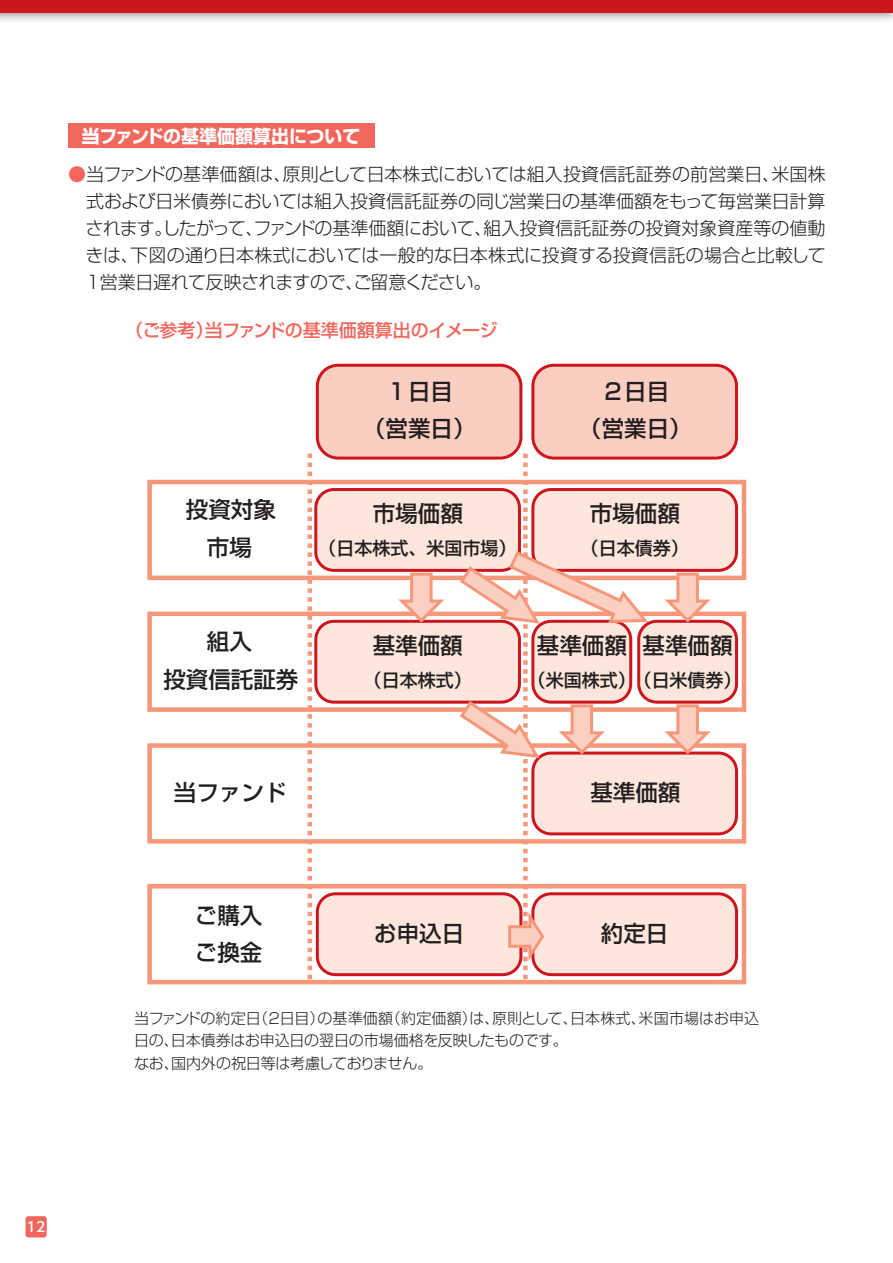
<style>
.page{position:relative;width:893px;height:1263px;background:#fff}
.page>*{position:absolute;margin:0;border:0;box-sizing:border-box;transform-origin:0 0}
.t1{font:500 22.5px/37.5px "Shin Go Pr 5";color:#231f20;text-align:center}
.t2{font:300 18px/27px "Shin Go Pr 5";letter-spacing:-.02em;color:#231f20;text-align:justify}
.t3{font:500 18px "Shin Go Pr 5";color:#231f20}
.t4{font:500 18px "Shin Go Pr 5";letter-spacing:-.035em;color:#f1665d}
.t5{font:700 18px "Shin Go Pr 5";color:#fff}
.t6{font:300 15px/22.5px "Shin Go Pr 5";letter-spacing:-.01em;color:#231f20}
.t7{font:500 13.8px "UD Shin Go Pro";color:#fff}
.s1{color:#f1665d}
</style>
<div class="page">
<div style="left:0;top:0;width:893px;height:24px;background:#231f20;opacity:.5"></div>
<div style="left:0;top:0;width:893px;height:13px;background:#cd151d"></div>
<div style="left:26px;top:1216px;width:21px;height:21px;background:#f1665d;border-radius:3px"></div>
<div style="left:68px;top:123px;width:306px;height:25px;background:#f1665d"></div>
<div style="left:317px;top:365px;width:204px;height:93px;background:#fbcec2;border-radius:21px"></div>
<div style="left:316px;top:364px;width:206px;height:96px;border:3px solid #cd151d;border-radius:21px"></div>
<div style="left:533px;top:365px;width:203px;height:93px;background:#fbcec2;border-radius:21px"></div>
<div style="left:531px;top:364px;width:207px;height:96px;border:3px solid #cd151d;border-radius:21px"></div>
<svg style="left:147px;top:480px;width:599px;height:100px"></svg>
<svg style="left:147px;top:611px;width:599px;height:101px"></svg>
<svg style="left:147px;top:743px;width:599px;height:101px"></svg>
<svg style="left:147px;top:884px;width:599px;height:100px"></svg>
<svg style="left:308px;top:454px;width:428px;height:525px"></svg>
<p class="t5" style="left:82px;top:121px;width:280px">当ファンドの基準価額算出について</p>
<p class="t2" style="left:86px;top:159px;width:742px;text-indent:-17px"><span class="s1">●</span>当ファンドの基準価額は、原則として日本株式においては組入投資信託証券の前営業日、米国株式および日米債券においては組入投資信託証券の同じ営業日の基準価額をもって毎営業日計算されます。したがって、ファンドの基準価額において、組入投資信託証券の投資対象資産等の値動きは、下図の通り日本株式においては一般的な日本株式に投資する投資信託の場合と比較して1営業日遅れて反映されますので、ご留意ください。</p>
<p class="t4" style="left:126px;top:315px;width:373px">（ご参考）当ファンドの基準価額算出のイメージ</p>
<p class="t1" style="left:186px;top:489px;width:92px">投資対象市場</p>
<p class="t1" style="left:163px;top:621px;width:137px">組入<br>投資信託証券</p>
<p class="t1" style="left:363px;top:370px;width:114px">１日目<br>（営業日）</p>
<p class="t1" style="left:373px;top:493px;width:92px">市場価額</p>
<p class="t3" style="left:319px;top:533px;width:199px">（日本株式、米国市場）</p>
<p class="t1" style="left:373px;top:624px;width:91px">基準価額</p>
<p class="t3" style="left:364px;top:665px;width:110px">（日本株式）</p>
<p class="t1" style="left:579px;top:370px;width:114px">２日目<br>（営業日）</p>
<p class="t1" style="left:590px;top:493px;width:92px">市場価額</p>
<p class="t3" style="left:581px;top:533px;width:109px">（日本債券）</p>
<p class="t1" style="left:537px;top:624px;width:91px">基準価額</p>
<p class="t3" style="left:528px;top:665px;width:215px">（米国株式）（日米債券）</p>
<p class="t1" style="left:643px;top:624px;width:91px">基準価額</p>
<p class="t1" style="left:174px;top:771px;width:114px">当ファンド</p>
<p class="t1" style="left:590px;top:771px;width:92px">基準価額</p>
<p class="t1" style="left:195px;top:894px;width:69px;text-align:left">ご購入ご換金</p>
<p class="t1" style="left:374px;top:912px;width:92px">お申込日</p>
<p class="t1" style="left:601px;top:912px;width:69px">約定日</p>
<p class="t6" style="left:134px;top:1005px;width:627px">当ファンドの約定日（2日目）の基準価額（約定価額）は、原則として、日本株式、米国市場はお申込日の、日本債券はお申込日の翌日の市場価格を反映したものです。<br>なお、国内外の祝日等は考慮しておりません。</p>
<p class="t7" style="left:27px;top:1216px;width:20px">12</p>
</div>
